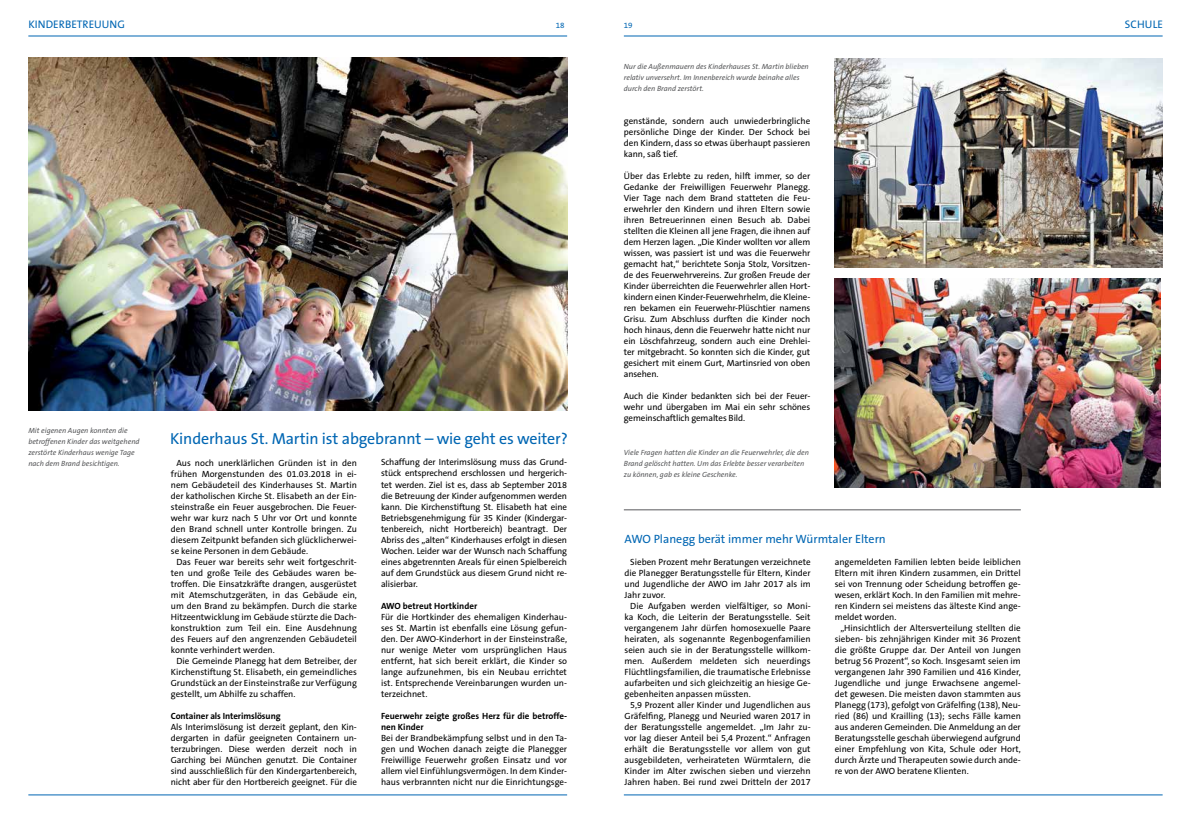
<style>
.page{position:relative;width:1191px;height:823px;background:#fff}
.page>*{position:absolute;margin:0;border:0;box-sizing:border-box;transform-origin:0 0}
.t1{font:16px "The Sans B5 Plain";letter-spacing:-.01em;color:#0066b3}
.t2{font:12px "The Sans B5 Plain";color:#0066b3}
.t3{font:11px "The Sans B5 Plain";color:#0066b3}
.t4{font:9px/11px "The Sans B5 Plain";color:#000;text-align:justify}
.t5{font:700 9px/11px "The Sans B7";color:#000}
.t6{font:8px "The Sans B5 Plain";color:#0066b3}
.t7{font:italic 7.5px/11px "The Sans B5 Plain";color:#58595b}
</style>
<div class="page">
<hr style="left:624px;top:794px;width:538px;height:1px;background:#0066b3">
<hr style="left:28px;top:794px;width:539px;height:1px;background:#0066b3">
<hr style="left:624px;top:36px;width:538px;height:1px;background:#0066b3">
<hr style="left:28px;top:36px;width:539px;height:1px;background:#0066b3">
<hr style="left:624px;top:509px;width:396px;height:1px;background:#58595b">
<img style="left:834px;top:58px;width:328px;height:209px">
<img style="left:834px;top:278px;width:326px;height:209px">
<img style="left:28px;top:57px;width:539px;height:353px">
<p class="t3" style="left:28px;top:19px;width:98px">KINDERBETREUUNG</p>
<p class="t6" style="left:556px;top:21px;width:10px">18</p>
<p class="t6" style="left:624px;top:21px;width:10px">19</p>
<p class="t3" style="left:1125px;top:19px;width:39px">SCHULE</p>
<p class="t7" style="left:624px;top:61px;width:186px">Nur die Außenmauern des Kinderhauses St. Martin blieben relativ unversehrt. Im Innenbereich wurde beinahe alles durch den Brand zerstört.</p>
<p class="t7" style="left:28px;top:424px;width:113px">Mit eigenen Augen konnten die betroffenen Kinder das weitgehend zerstörte Kinderhaus wenige Tage nach dem Brand besichtigen.</p>
<h1 class="t1" style="left:170px;top:429px;width:399px">Kinderhaus St. Martin ist abgebrannt – wie geht es weiter?</h1>
<p class="t4" style="left:171px;top:457px;width:188px;text-indent:6px">Aus noch unerklärlichen Gründen ist in den frühen Morgenstunden des 01.03.2018 in ei&shy;nem Gebäudeteil des Kinderhauses St. Martin der katholischen Kirche St. Elisabeth an der Ein&shy;steinstraße ein Feuer ausgebrochen. Die Feuer&shy;wehr war kurz nach 5 Uhr vor Ort und konnte den Brand schnell unter Kontrolle bringen. Zu diesem Zeitpunkt befanden sich glücklicherwei&shy;se keine Personen in dem Gebäude.</p>
<p class="t4" style="left:171px;top:556px;width:188px;text-indent:6px">Das Feuer war bereits sehr weit fortgeschrit&shy;ten und große Teile des Gebäudes waren be&shy;troffen. Die Einsatzkräfte drangen, ausgerüstet mit Atemschutzgeräten, in das Gebäude ein, um den Brand zu bekämpfen. Durch die starke Hitzeentwicklung im Gebäude stürzte die Dach&shy;konstruktion zum Teil ein. Eine Ausdehnung des Feuers auf den angrenzenden Gebäudeteil konnte verhindert werden.</p>
<p class="t4" style="left:171px;top:655px;width:188px;text-indent:6px">Die Gemeinde Planegg hat dem Betreiber, der Kirchenstiftung St. Elisabeth, ein gemeindliches Grundstück an der Einsteinstraße zur Verfügung gestellt, um Abhilfe zu schaffen.</p>
<p class="t5" style="left:171px;top:710px;width:111px">Container als Interimslösung</p>
<p class="t4" style="left:171px;top:721px;width:188px">Als Interimslösung ist derzeit geplant, den Kin&shy;dergarten in dafür geeigneten Containern un&shy;terzubringen. Diese werden derzeit noch in Garching bei München genutzt. Die Container sind ausschließlich für den Kindergartenbereich, nicht aber für den Hortbereich geeignet. Für die</p>
<p class="t4" style="left:381px;top:457px;width:188px">Schaffung der Interimslösung muss das Grund&shy;stück entsprechend erschlossen und hergerich&shy;tet werden. Ziel ist es, dass ab September 2018 die Betreuung der Kinder aufgenommen werden kann. Die Kirchenstiftung St. Elisabeth hat eine Betriebsgenehmigung für 35 Kinder (Kindergar&shy;tenbereich, nicht Hortbereich) beantragt. Der Abriss des „alten“ Kinderhauses erfolgt in diesen Wochen. Leider war der Wunsch nach Schaffung eines abgetrennten Areals für einen Spielbereich auf dem Grundstück aus diesem Grund nicht re&shy;alisierbar.</p>
<p class="t5" style="left:381px;top:600px;width:98px">AWO betreut Hortkinder</p>
<p class="t4" style="left:381px;top:611px;width:188px">Für die Hortkinder des ehemaligen Kinderhau&shy;ses St. Martin ist ebenfalls eine Lösung gefun&shy;den. Der AWO-Kinderhort in der Einsteinstraße, nur wenige Meter vom ursprünglichen Haus entfernt, hat sich bereit erklärt, die Kinder so lange aufzunehmen, bis ein Neubau errichtet ist. Entsprechende Vereinbarungen wurden un&shy;terzeichnet.</p>
<p class="t5" style="left:381px;top:710px;width:188px">Feuerwehr zeigte großes Herz für die betroffe&shy;nen Kinder</p>
<p class="t4" style="left:381px;top:732px;width:188px">Bei der Brandbekämpfung selbst und in den Ta&shy;gen und Wochen danach zeigte die Planegger Freiwillige Feuerwehr großen Einsatz und vor allem viel Einfühlungsvermögen. In dem Kinder&shy;haus verbrannten nicht nur die Einrichtungsge-</p>
<p class="t4" style="left:624px;top:116px;width:188px">genstände, sondern auch unwiederbringliche persönliche Dinge der Kinder. Der Schock bei den Kindern, dass so etwas überhaupt passieren kann, saß tief.</p>
<p class="t4" style="left:624px;top:171px;width:188px">Über das Erlebte zu reden, hilft immer, so der Gedanke der Freiwilligen Feuerwehr Planegg.<br>Vier Tage nach dem Brand statteten die Feu&shy;erwehrler den Kindern und ihren Eltern sowie ihren Betreuerinnen einen Besuch ab. Dabei stellten die Kleinen all jene Fragen, die ihnen auf dem Herzen lagen. „Die Kinder wollten vor allem wissen, was passiert ist und was die Feuerwehr gemacht hat,“ berichtete Sonja Stolz, Vorsitzen&shy;de des Feuerwehrvereins. Zur großen Freude der Kinder überreichten die Feuerwehrler allen Hort&shy;kindern einen Kinder-Feuerwehrhelm, die Kleine&shy;ren bekamen ein Feuerwehr-Plüschtier namens Grisu. Zum Abschluss durften die Kinder noch hoch hinaus, denn die Feuerwehr hatte nicht nur ein Löschfahrzeug, sondern auch eine Drehlei&shy;ter mitgebracht. So konnten sich die Kinder, gut gesichert mit einem Gurt, Martinsried von oben ansehen.</p>
<p class="t4" style="left:624px;top:391px;width:188px">Auch die Kinder bedankten sich bei der Feuer&shy;wehr und übergaben im Mai ein sehr schönes gemeinschaftlich gemaltes Bild.</p>
<p class="t7" style="left:624px;top:446px;width:187px">Viele Fragen hatten die Kinder an die Feuerwehrler, die den<br>Brand gelöscht hatten. Um das Erlebte besser verarbeiten zu können, gab es kleine Geschenke.</p>
<h2 class="t2" style="left:624px;top:532px;width:263px">AWO Planegg berät immer mehr Würmtaler Eltern</h2>
<p class="t4" style="left:624px;top:556px;width:188px;text-indent:6px">Sieben Prozent mehr Beratungen verzeichnete die Planegger Beratungsstelle für Eltern, Kinder und Jugendliche der AWO im Jahr 2017 als im Jahr zuvor.</p>
<p class="t4" style="left:624px;top:600px;width:188px;text-indent:6px">Die Aufgaben werden vielfältiger, so Moni&shy;ka Koch, die Leiterin der Beratungsstelle. Seit vergangenem Jahr dürfen homosexuelle Paare heiraten, als sogenannte Regenbogenfamilien seien auch sie in der Beratungsstelle willkom&shy;men. Außerdem meldeten sich neuerdings Flüchtlingsfamilien, die traumatische Erlebnisse aufarbeiten und sich gleichzeitig an hiesige Ge&shy;gebenheiten anpassen müssten.</p>
<p class="t4" style="left:624px;top:699px;width:188px;text-indent:6px">5,9 Prozent aller Kinder und Jugendlichen aus Gräfelfing, Planegg und Neuried waren 2017 in der Beratungsstelle angemeldet. „Im Jahr zu&shy;vor lag dieser Anteil bei 5,4 Prozent.“ Anfragen erhält die Beratungsstelle vor allem von gut ausgebildeten, verheirateten Würmtalern, die Kinder im Alter zwischen sieben und vierzehn Jahren haben. Bei rund zwei Dritteln der 2017</p>
<p class="t4" style="left:834px;top:556px;width:188px">angemeldeten Familien lebten beide leiblichen Eltern mit ihren Kindern zusammen, ein Drittel sei von Trennung oder Scheidung betroffen ge&shy;wesen, erklärt Koch. In den Familien mit mehre&shy;ren Kindern sei meistens das älteste Kind ange&shy;meldet worden.</p>
<p class="t4" style="left:834px;top:622px;width:188px;text-indent:6px">„Hinsichtlich der Altersverteilung stellten die sieben- bis zehnjährigen Kinder mit 36 Prozent die größte Gruppe dar. Der Anteil von Jungen betrug 56 Prozent“, so Koch. Insgesamt seien im vergangenen Jahr 390 Familien und 416 Kinder, Jugendliche und junge Erwachsene angemel&shy;det gewesen. Die meisten davon stammten aus Planegg (173), gefolgt von Gräfelfing (138), Neu&shy;ried (86) und Krailling (13); sechs Fälle kamen aus anderen Gemeinden. Die Anmeldung an der Beratungsstelle geschah überwiegend aufgrund einer Empfehlung von Kita, Schule oder Hort, durch Ärzte und Therapeuten sowie durch ande&shy;re von der AWO beratene Klienten.</p>
</div>
